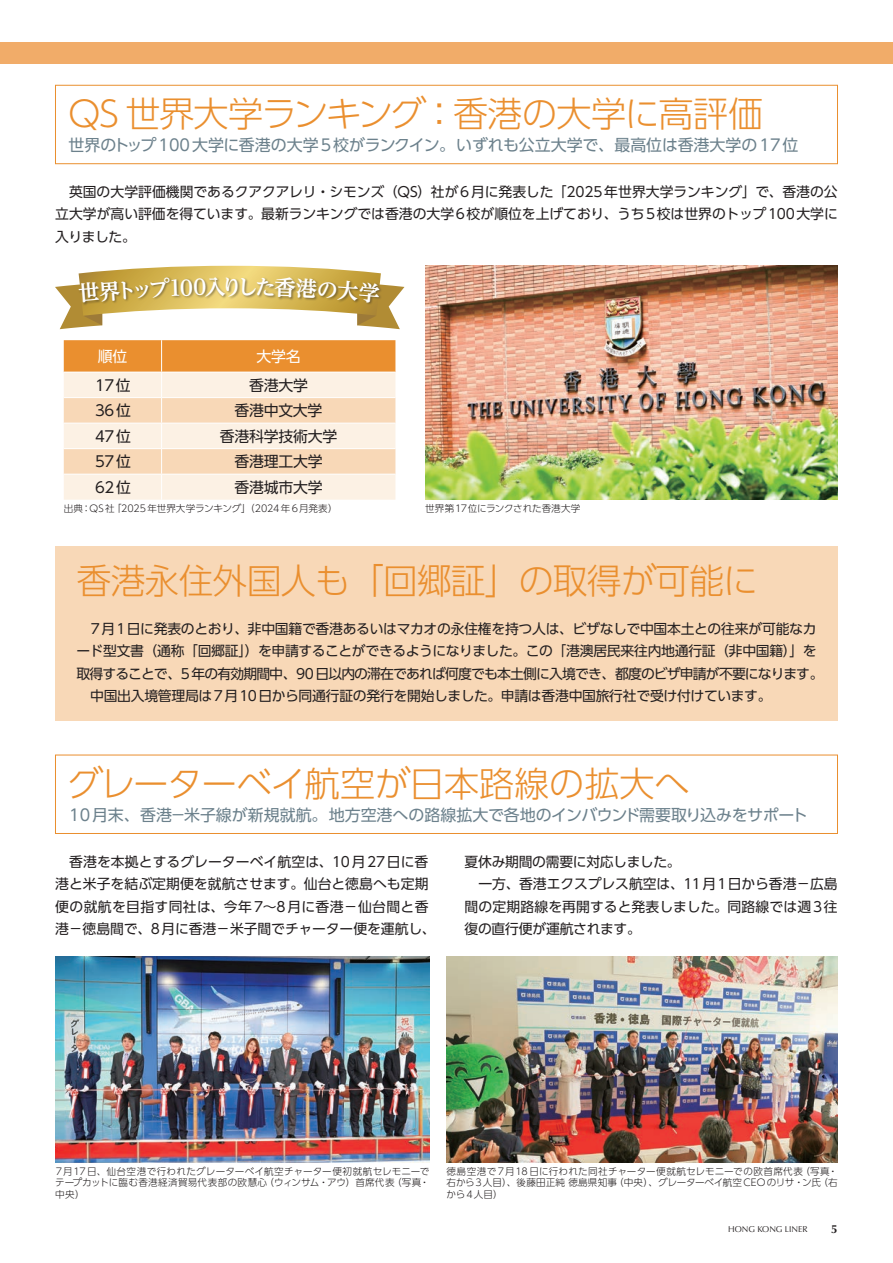
<style>
.page{position:relative;width:893px;height:1263px;background:#fff}
.page>*{position:absolute;margin:0;border:0;box-sizing:border-box;transform-origin:0 0}
.t1{font:300 35.1px "UD Shin Go Pr 6";letter-spacing:-.03em;color:#ea8f2f}
.t2{font:300 35.1px "UD Shin Go Pr 6";color:#ea8f2f}
.t3{font:700 21.3px "UD Reimin Pr 6";color:#fff}
.t4{font:15.9px "UD Shin Go Pr 6";color:#6c818c}
.t5{font:14.85px "UD Shin Go Pr 6 N";letter-spacing:-.015em;color:#231f20}
.t6{font:14.85px "UD Shin Go Pr 6 N";color:#fff}
.t7{font:13.8px/22.4px "UD Shin Go Pr 6 N";letter-spacing:-.015em;color:#231f20;text-align:justify}
.t8{font:13.8px/22.4px "UD Shin Go Pr 6 N";letter-spacing:.005em;color:#231f20;text-align:center}
.t9{font:13.8px "UD Shin Go Pr 6 N";letter-spacing:-.06em;color:#231f20}
.t10{font:13.8px "UD Shin Go Pr 6 N";letter-spacing:.01em;color:#231f20}
.t11{font:700 11.7px "Optima";color:#231f20}
.t12{font:300 9.6px/11.7px "UD Shin Go Pr 6 N";letter-spacing:.01em;color:#231f20;text-align:justify}
.t13{font:300 9.6px "UD Shin Go Pr 6 N";letter-spacing:-.015em;color:#231f20}
.t14{font:300 9.6px "UD Shin Go Pr 6 N";letter-spacing:-.01em;color:#231f20}
.t15{font:8.55px "Optima";color:#231f20}
</style>
<div class="page">
<div style="left:55px;top:546px;width:783px;height:175px;background:#f8d8b7"></div>
<div style="left:55px;top:85px;width:783px;height:79px;border:1px solid #ea8f2f"></div>
<div style="left:55px;top:755px;width:783px;height:79px;border:1px solid #ea8f2f"></div>
<img style="left:425px;top:266px;width:413px;height:234px">
<svg style="left:64px;top:340px;width:331px;height:160px"></svg>
<img style="left:55px;top:957px;width:374px;height:205px">
<img style="left:446px;top:957px;width:392px;height:205px">
<div style="left:0;top:43px;width:893px;height:21px;background:#f1ac69"></div>
<svg style="left:55px;top:266px;width:349px;height:63px"></svg>
<h1 class="t1" style="left:68px;top:85px;width:696px">QS 世界大学ランキング：香港の大学に高評価</h1>
<p class="t4" style="left:68px;top:132px;width:731px">世界のトップ100大学に香港の大学5校がランクイン。いずれも公立大学で、最高位は香港大学の17位</p>
<p class="t7" style="left:55px;top:180px;width:784px;text-indent:14px">英国の大学評価機関であるクアクアレリ・シモンズ（QS）社が6月に発表した「2025年世界大学ランキング」で、香港の公立大学が高い評価を得ています。最新ランキングでは香港の大学6校が順位を上げており、うち5校は世界のトップ100大学に入りました。</p>
<h2 class="t3" style="left:204px;top:269px;width:55px">入りし</h2>
<p class="t6" style="left:98px;top:344px;width:31px">順位</p>
<p class="t6" style="left:256px;top:344px;width:46px">大学名</p>
<p class="t5" style="left:95px;top:373px;width:37px">17位</p>
<p class="t5" style="left:249px;top:373px;width:60px">香港大学</p>
<p class="t5" style="left:95px;top:398px;width:37px">36位</p>
<p class="t5" style="left:235px;top:398px;width:89px">香港中文大学</p>
<p class="t5" style="left:95px;top:424px;width:37px">47位</p>
<p class="t5" style="left:220px;top:424px;width:119px">香港科学技術大学</p>
<p class="t5" style="left:95px;top:449px;width:37px">57位</p>
<p class="t5" style="left:234px;top:449px;width:90px">香港理工大学</p>
<p class="t5" style="left:95px;top:475px;width:37px">62位</p>
<p class="t5" style="left:234px;top:475px;width:90px">香港城市大学</p>
<p class="t13" style="left:64px;top:501px;width:275px">出典：QS 社「2025 年世界大学ランキング」（2024 年 6月発表）</p>
<p class="t14" style="left:425px;top:501px;width:157px">世界第17位にランクされた香港大学</p>
<h1 class="t1" style="left:77px;top:553px;width:683px">香港永住外国人も「回郷証」の取得が可能に</h1>
<p class="t7" style="left:91px;top:617px;width:727px">7月1日に発表のとおり、非中国籍で香港あるいはマカオの永住権を持つ人は、ビザなしで中国本土との往来が可能なカ</p>
<p class="t7" style="left:76px;top:640px;width:742px">ード型文書（通称「回郷証」）を申請することができるようになりました。この「港澳居民来往内地通行証（非中国籍）」を</p>
<p class="t9" style="left:76px;top:662px;width:748px">取得することで、5 年の有効期間中、90 日以内の滞在であれば何度でも本土側に入境でき、都度のビザ申請が不要になります。</p>
<p class="t7" style="left:90px;top:684px;width:683px">中国出入境管理局は7月10日から同通行証の発行を開始しました。申請は香港中国旅行社で受け付けています。</p>
<h1 class="t2" style="left:68px;top:755px;width:623px">グレーターベイ航空が日本路線の拡大へ</h1>
<p class="t4" style="left:69px;top:802px;width:740px">10月末、香港－米子線が新規就航。地方空港への路線拡大で各地のインバウンド需要取り込みをサポート</p>
<p class="t8" style="left:55px;top:850px;width:382px">香港を本拠とするグレーターベイ航空は、10月27日に香<br>港と米子を結ぶ定期便を就航させます。仙台と徳島へも定期便の就航を目指す同社は、今年7～8月に香港－仙台間と香港－徳島間で、8月に香港－米子間でチャーター便を運航し、</p>
<p class="t7" style="left:464px;top:850px;width:218px">夏休み期間の需要に対応しました。</p>
<p class="t7" style="left:478px;top:872px;width:361px">一方、香港エクスプレス航空は、11月1日から香港－広島</p>
<p class="t10" style="left:464px;top:895px;width:375px">間の定期路線を再開すると発表しました。同路線では週3往</p>
<p class="t7" style="left:465px;top:917px;width:178px">復の直行便が運航されます。</p>
<p class="t12" style="left:55px;top:1165px;width:376px">7月17日、仙台空港で行われたグレーターベイ航空チャーター便初就航セレモニーでテープカットに臨む香港経済貿易代表部の欧慧心（ウィンサム・アウ）首席代表（写真・中央）</p>
<p class="t12" style="left:446px;top:1165px;width:393px">徳島空港で7月18日に行われた同社チャーター便就航セレモニーでの欧首席代表（写真・右から3人目）、後藤田正純 徳島県知事（中央）、グレーターベイ航空CEOのリサ・ン氏（右から4人目）</p>
<p class="t15" style="left:728px;top:1224px;width:81px">HONG KONG LINER</p>
<p class="t11" style="left:831px;top:1222px;width:8px">5</p>
</div>
